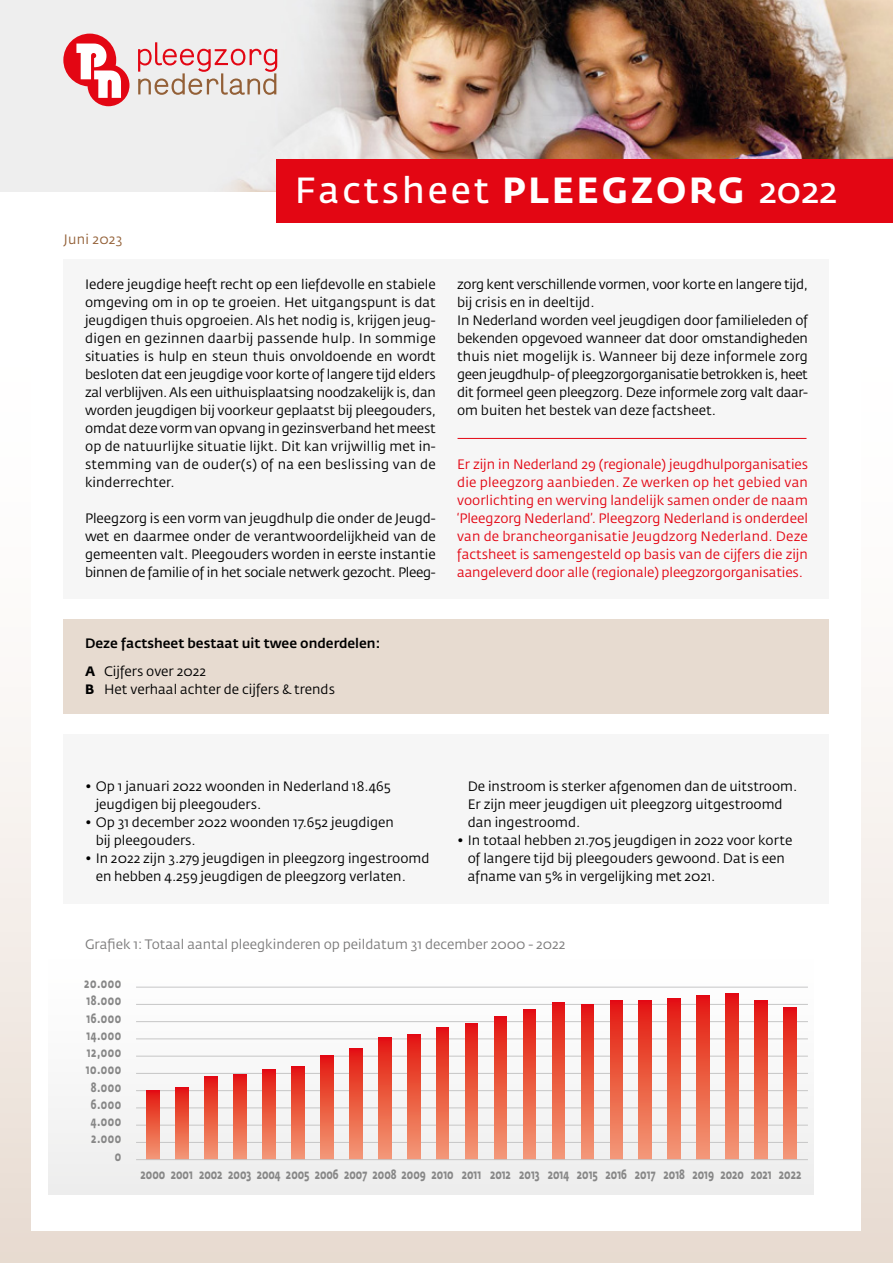
<style>
.page{position:relative;width:893px;height:1263px;background:#fff}
.page>*{position:absolute;margin:0;border:0;box-sizing:border-box;transform-origin:0 0}
.t1{font:36px "Fedra Sans Std";letter-spacing:.08em;color:#fff}
.t2{font:13.5px/18px "Fedra Sans Std";color:#000}
.t3{font:13.5px/18px "Fedra Sans Std";letter-spacing:-.01em;color:#e30613;text-align:justify}
.t4{font:700 13.5px "Fedra Sans Std";color:#878787;scale:.7 1}
.t5{font:13.5px "Fedra Sans Std";color:#7c7b7b}
.t6{font:700 13.5px/17.2px "Fedra Sans Std";letter-spacing:.05em;color:#878787;text-align:right;scale:.7 1}
.t7{font:500 13.5px "Fedra Sans Std";color:#000}
.t8{font:13.5px "Fedra Sans Std";letter-spacing:.02em;color:#936037}
.s1{font-weight:700}
</style>
<div class="page">
<div style="left:0;top:302px;width:893px;height:961px;background:linear-gradient(to bottom,#fff,#eadfd7)"></div>
<div style="left:31px;top:70px;width:829px;height:1161px;background:#fff"></div>
<img style="left:0;top:0;width:893px;height:191px">
<div style="left:276px;top:159px;width:617px;height:64px;background:#e30613"></div>
<div style="left:64px;top:259px;width:765px;height:340px;background:#f6f6f6"></div>
<div style="left:64px;top:620px;width:765px;height:94px;background:#e7dbd0"></div>
<div style="left:48px;top:941px;width:766px;height:253px;background:#f8f8f8"></div>
<div style="left:64px;top:734px;width:765px;height:170px;background:#f6f6f6"></div>
<svg style="left:63px;top:34px;width:66px;height:72px"></svg>
<svg style="left:138px;top:42px;width:139px;height:53px;background:#e2c2bf"></svg>
<hr style="left:136px;top:1142px;width:672px;height:1px;background:#c6c6c6">
<hr style="left:136px;top:1125px;width:672px;height:1px;background:#c6c6c6">
<hr style="left:136px;top:1107px;width:672px;height:1px;background:#c6c6c6">
<hr style="left:136px;top:1090px;width:672px;height:1px;background:#c6c6c6">
<hr style="left:136px;top:1073px;width:672px;height:1px;background:#c6c6c6">
<hr style="left:136px;top:1056px;width:672px;height:1px;background:#c6c6c6">
<hr style="left:136px;top:1038px;width:672px;height:1px;background:#c6c6c6">
<hr style="left:136px;top:1021px;width:672px;height:1px;background:#c6c6c6">
<hr style="left:136px;top:1004px;width:672px;height:1px;background:#c6c6c6">
<hr style="left:136px;top:987px;width:672px;height:1px;background:#c6c6c6">
<svg style="left:147px;top:1091px;width:12px;height:68px"></svg>
<svg style="left:176px;top:1088px;width:12px;height:71px"></svg>
<svg style="left:204px;top:1077px;width:13px;height:82px"></svg>
<svg style="left:233px;top:1074px;width:13px;height:85px"></svg>
<svg style="left:262px;top:1070px;width:13px;height:89px"></svg>
<svg style="left:291px;top:1066px;width:13px;height:93px"></svg>
<svg style="left:320px;top:1056px;width:13px;height:103px"></svg>
<svg style="left:349px;top:1048px;width:13px;height:111px"></svg>
<svg style="left:378px;top:1037px;width:13px;height:122px;background:#eb5941"></svg>
<svg style="left:407px;top:1034px;width:13px;height:125px;background:#eb5941"></svg>
<svg style="left:436px;top:1027px;width:13px;height:132px;background:#eb5941"></svg>
<svg style="left:465px;top:1023px;width:13px;height:136px;background:#eb5941"></svg>
<svg style="left:494px;top:1016px;width:13px;height:143px;background:#eb5941"></svg>
<svg style="left:523px;top:1009px;width:13px;height:150px;background:#eb5941"></svg>
<svg style="left:552px;top:1002px;width:13px;height:157px;background:#eb5942"></svg>
<svg style="left:581px;top:1004px;width:13px;height:155px;background:#eb5941"></svg>
<svg style="left:610px;top:1000px;width:13px;height:159px;background:#eb5941"></svg>
<svg style="left:639px;top:1000px;width:13px;height:159px;background:#eb5941"></svg>
<svg style="left:784px;top:1007px;width:12px;height:152px;background:#eb5941"></svg>
<svg style="left:755px;top:1000px;width:13px;height:159px;background:#eb5941"></svg>
<svg style="left:726px;top:993px;width:13px;height:166px;background:#eb5941"></svg>
<svg style="left:697px;top:995px;width:13px;height:164px;background:#eb5942"></svg>
<svg style="left:668px;top:999px;width:13px;height:160px;background:#eb5a42"></svg>
<hr style="left:136px;top:1159px;width:672px;height:1px;background:#c6c6c6">
<hr style="left:458px;top:438px;width:348px;height:1px;background:#e30613">
<p class="t8" style="left:64px;top:231px;width:60px">Juni 2023</p>
<h1 class="t1" style="left:295px;top:168px;width:544px">Factsheet <span class="s1">PLEEGZORG</span> 2022</h1>
<p class="t2" style="left:85px;top:275px;width:352px;text-align:justify">Iedere jeugdige heeft recht op een liefdevolle en stabiele omgeving om in op te groeien. Het uitgangspunt is dat jeugdigen thuis opgroeien. Als het nodig is, krijgen jeug&shy;digen en gezinnen daarbij passende hulp. In sommige situaties is hulp en steun thuis onvoldoende en wordt besloten dat een jeugdige voor korte of langere tijd elders zal verblijven. Als een uithuisplaatsing noodzakelijk is, dan worden jeugdigen bij voorkeur geplaatst bij pleegouders, omdat deze vorm van opvang in gezinsverband het meest op de natuurlijke situatie lijkt. Dit kan vrijwillig met in&shy;stemming van de ouder(s) of na een beslissing van de kinderrechter.</p>
<p class="t2" style="left:85px;top:509px;width:352px;text-align:justify">Pleegzorg is een vorm van jeugdhulp die onder de Jeugd&shy;wet en daarmee onder de verantwoordelijkheid van de gemeenten valt. Pleegouders worden in eerste instantie binnen de familie of in het sociale netwerk gezocht. Pleeg-</p>
<p class="t2" style="left:457px;top:275px;width:352px">zorg kent verschillende vormen, voor korte en langere tijd, bij crisis en in deeltijd.<br>In Nederland worden veel jeugdigen door familieleden of bekenden opgevoed wanneer dat door omstandigheden thuis niet mogelijk is. Wanneer bij deze informele zorg geen jeugdhulp- of pleegzorgorganisatie betrokken is, heet dit formeel geen pleegzorg. Deze informele zorg valt daar&shy;om buiten het bestek van deze factsheet.</p>
<p class="t3" style="left:457px;top:455px;width:352px">Er zijn in Nederland 29 (regionale) jeugdhulporganisaties die pleegzorg aanbieden. Ze werken op het gebied van voorlichting en werving landelijk samen onder de naam ‘Pleegzorg Nederland’. Pleegzorg Nederland is onderdeel van de brancheorganisatie Jeugdzorg Nederland. Deze factsheet is samengesteld op basis van de cijfers die zijn aangeleverd door alle (regionale) pleegzorgorganisaties.</p>
<p class="t7" style="left:85px;top:634px;width:297px">Deze factsheet bestaat uit twee onderdelen:</p>
<p class="t2" style="left:85px;top:662px;width:251px"><span class="s1">A</span> Cijfers over 2022<br><span class="s1">B</span> Het verhaal achter de cijfers &amp; trends</p>
<p class="t2" style="left:96px;top:777px;width:297px;text-indent:-11px">• Op 1 januari 2022 woonden in Nederland 18.465 jeugdigen bij pleegouders.</p>
<p class="t2" style="left:96px;top:813px;width:300px;text-indent:-11px">• Op 31 december 2022 woonden 17.652 jeugdigen bij pleegouders.</p>
<p class="t2" style="left:96px;top:849px;width:335px;text-indent:-11px">• In 2022 zijn 3.279 jeugdigen in pleegzorg ingestroomd en hebben 4.259 jeugdigen de pleegzorg verlaten.</p>
<p class="t2" style="left:468px;top:777px;width:331px">De instroom is sterker afgenomen dan de uitstroom.<br>Er zijn meer jeugdigen uit pleegzorg uitgestroomd dan ingestroomd.</p>
<p class="t2" style="left:468px;top:831px;width:326px;text-indent:-11px">• In totaal hebben 21.705 jeugdigen in 2022 voor korte of langere tijd bij pleegouders gewoond. Dat is een afname van 5% in vergelijking met 2021.</p>
<p class="t5" style="left:85px;top:936px;width:482px">Grafiek 1: Totaal aantal pleegkinderen op peildatum 31 december 2000 - 2022</p>
<p class="t6" style="left:84px;top:975px;width:54px">20.000<br>18.000<br>16.000<br>14.000<br>12,000<br>10.000<br>8.000<br>6.000<br>4.000<br>2.000<br>0</p>
<p class="t4" style="left:141px;top:1166px;width:945px">2000 2001 2002 2003 2004 2005 2006 2007 2008 2009 2010 2011 2012 2013 2014 2015 2016 2017 2018 2019 2020 2021 2022</p>
</div>
